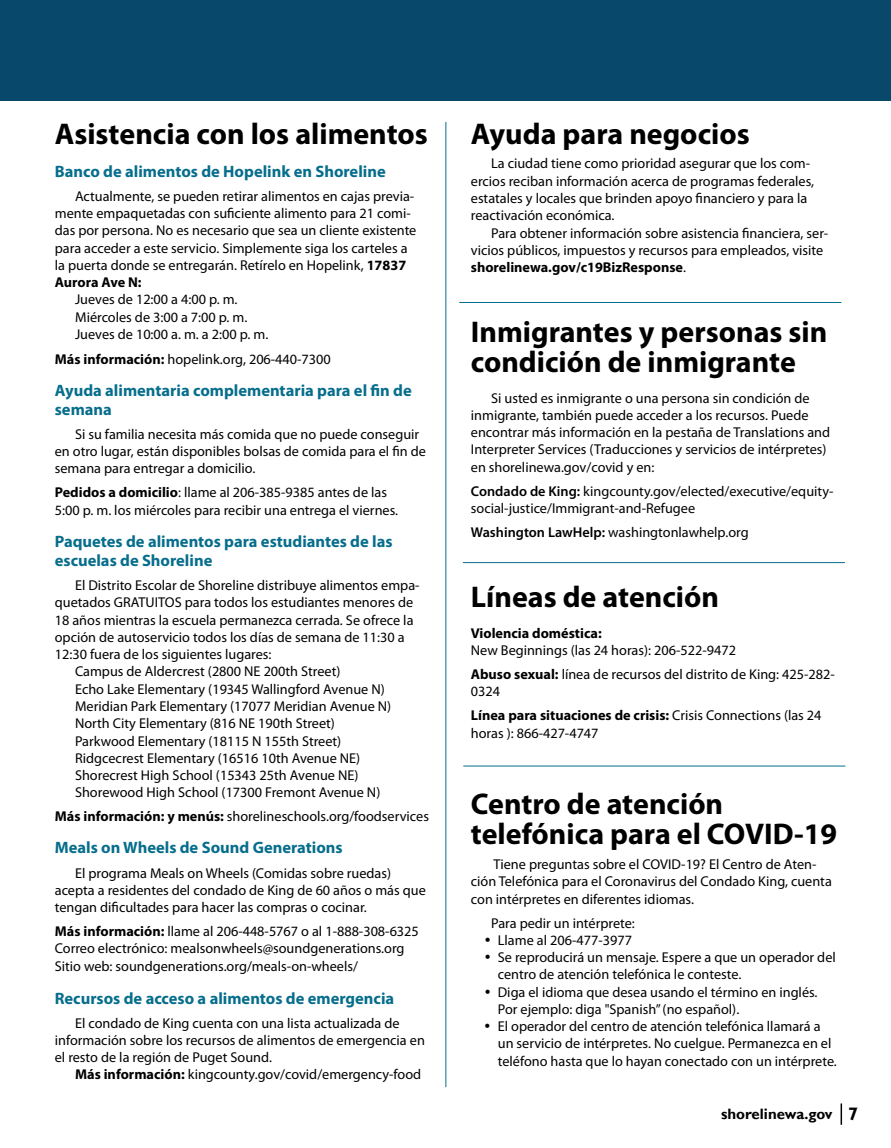
<style>
.page{position:relative;width:891px;height:1148px;background:#fff}
.page>*{position:absolute;margin:0;border:0;box-sizing:border-box;transform-origin:0 0}
.t1{font:700 30px/30px "Myriad Pro";color:#000}
.t2{font:700 16.5px/18.8px "Myriad Pro";color:#066e8c}
.t3{font:700 15px "Gill Sans";color:#000}
.t4{font:14.25px/17.2px "Myriad Pro";color:#000}
.t5{font:700 14.25px/24px "Myriad Pro";color:#000}
.s1{font-weight:700}
.s2{font-weight:600}
.s3{font-weight:400}
.s4{font-size:18px}
</style>
<div class="page">
<div style="left:0;top:0;width:891px;height:100px;background:#08496b"></div>
<hr style="left:446px;top:122px;width:1px;height:965px;background:#066e8c">
<hr style="left:459px;top:302px;width:382px;height:1px;background:#066e8c">
<hr style="left:463px;top:562px;width:382px;height:1px;background:#066e8c">
<hr style="left:463px;top:765px;width:382px;height:1px;background:#066e8c">
<svg style="left:841px;top:1103px;width:1px;height:21px"></svg>
<h1 class="t1" style="left:55px;top:118px;width:375px">Asistencia con los alimentos</h1>
<p class="t2" style="left:55px;top:161px;width:333px">Banco de alimentos de Hopelink en Shoreline</p>
<p class="t4" style="left:55px;top:187px;width:363px;text-indent:20px">Actualmente, se pueden retirar alimentos en cajas previa&shy;mente empaquetadas con suficiente alimento para 21 comi&shy;das por persona. No es necesario que sea un cliente existente para acceder a este servicio. Simplemente siga los carteles a la puerta donde se entregarán. Retírelo en Hopelink, <span class="s1">17837<br>Aurora Ave N:</span></p>
<p class="t4" style="left:75px;top:291px;width:195px">Jueves de 12:00 a 4:00 p. m.<br>Miércoles de 3:00 a 7:00 p. m.<br>Jueves de 10:00 a. m. a 2:00 p. m.</p>
<p class="t4" style="left:55px;top:350px;width:278px"><span class="s1">Más información:</span> hopelink.org, 206-440-7300</p>
<p class="t2" style="left:55px;top:380px;width:358px">Ayuda alimentaria complementaria para el fin de semana</p>
<p class="t4" style="left:55px;top:425px;width:373px;text-indent:20px">Si su familia necesita más comida que no puede conseguir en otro lugar, están disponibles bolsas de comida para el fin de semana para entregar a domicilio.</p>
<p class="t4" style="left:55px;top:483px;width:345px;line-height:18px"><span class="s1">Pedidos a domicilio</span>: llame al 206-385-9385 antes de las<br>5:00 p. m. los miércoles para recibir una entrega el viernes.</p>
<p class="t2" style="left:55px;top:532px;width:339px">Paquetes de alimentos para estudiantes de las escuelas de Shoreline</p>
<p class="t4" style="left:75px;top:576px;width:346px">El Distrito Escolar de Shoreline distribuye alimentos empa-</p>
<p class="t4" style="left:55px;top:594px;width:360px">quetados GRATUITOS para todos los estudiantes menores de</p>
<p class="t4" style="left:55px;top:611px;width:360px">18 años mientras la escuela permanezca cerrada. Se ofrece la</p>
<p class="t4" style="left:55px;top:628px;width:351px">opción de autoservicio todos los días de semana de 11:30 a</p>
<p class="t4" style="left:55px;top:645px;width:218px">12:30 fuera de los siguientes lugares:</p>
<p class="t4" style="left:75px;top:663px;width:267px">Campus de Aldercrest (2800 NE 200th Street)</p>
<p class="t4" style="left:75px;top:680px;width:311px">Echo Lake Elementary (19345 Wallingford Avenue N)</p>
<p class="t4" style="left:75px;top:697px;width:318px">Meridian Park Elementary (17077 Meridian Avenue N)</p>
<p class="t4" style="left:75px;top:714px;width:261px">North City Elementary (816 NE 190th Street)</p>
<p class="t4" style="left:75px;top:732px;width:268px">Parkwood Elementary (18115 N 155th Street)</p>
<p class="t4" style="left:75px;top:749px;width:287px">Ridgcecrest Elementary (16516 10th Avenue NE)</p>
<p class="t4" style="left:75px;top:766px;width:285px">Shorecrest High School (15343 25th Avenue NE)</p>
<p class="t4" style="left:75px;top:783px;width:307px">Shorewood High School (17300 Fremont Avenue N)</p>
<p class="t4" style="left:55px;top:807px;width:376px"><span class="s1">Más información: y menús:</span> shorelineschools.org/foodservices</p>
<p class="t2" style="left:55px;top:838px;width:289px">Meals on Wheels de Sound Generations</p>
<p class="t4" style="left:55px;top:863px;width:373px;text-indent:20px">El programa Meals on Wheels (Comidas sobre ruedas) acepta a residentes del condado de King de 60 años o más que tengan dificultades para hacer las compras o cocinar.</p>
<p class="t4" style="left:55px;top:922px;width:366px;line-height:17.7px"><span class="s1">Más información:</span> llame al 206-448-5767 o al 1-888-308-6325<br>Correo electrónico: mealsonwheels@soundgenerations.org<br>Sitio web: soundgenerations.org/meals-on-wheels/</p>
<p class="t2" style="left:55px;top:988px;width:341px">Recursos de acceso a alimentos de emergencia</p>
<p class="t4" style="left:55px;top:1013px;width:372px;text-indent:20px">El condado de King cuenta con una lista actualizada de información sobre los recursos de alimentos de emergencia en el resto de la región de Puget Sound.</p>
<p class="t4" style="left:75px;top:1065px;width:348px"><span class="s1">Más información:</span> kingcounty.gov/covid/emergency-food</p>
<h1 class="t1" style="left:471px;top:118px;width:280px">Ayuda para negocios</h1>
<p class="t4" style="left:471px;top:155px;width:345px;text-indent:20px">La ciudad tiene como prioridad asegurar que los com&shy;ercios reciban información acerca de programas federales, estatales y locales que brinden apoyo financiero y para la reactivación económica.</p>
<p class="t4" style="left:471px;top:224px;width:359px;text-indent:20px">Para obtener información sobre asistencia financiera, ser&shy;vicios públicos, impuestos y recursos para empleados, visite <span class="s1">shorelinewa.gov/c19BizResponse</span>.</p>
<h1 class="t1" style="left:471px;top:316px;width:358px">Inmigrantes y personas sin condición de inmigrante</h1>
<p class="t4" style="left:471px;top:389px;width:361px;text-indent:20px">Si usted es inmigrante o una persona sin condición de inmigrante, también puede acceder a los recursos. Puede encontrar más información en la pestaña de Translations and Interpreter Services (Traducciones y servicios de intérpretes) en shorelinewa.gov/covid y en:</p>
<p class="t4" style="left:471px;top:482px;width:364px"><span class="s2">Condado de King:</span> kingcounty.gov/elected/executive/equity&shy;social-justice/Immigrant-and-Refugee</p>
<p class="t4" style="left:471px;top:523px;width:279px"><span class="s2">Washington LawHelp:</span> washingtonlawhelp.org</p>
<h1 class="t1" style="left:471px;top:581px;width:250px">Líneas de atención</h1>
<p class="t5" style="left:471px;top:620px;width:132px">Violencia doméstica:</p>
<p class="t4" style="left:471px;top:638px;width:365px;line-height:24px">New Beginnings (las 24 horas): 206-522-9472<br><span class="s1">Abuso sexual:</span> línea de recursos del distrito de King: 425-282-</p>
<p class="t5" style="left:471px;top:679px;width:352px"><span class="s3">0324<br></span>Línea para situaciones de crisis: <span class="s3">Crisis Connections (las 24</span></p>
<p class="t4" style="left:471px;top:724px;width:129px">horas ): 866-427-4747</p>
<h1 class="t1" style="left:471px;top:788px;width:368px">Centro de atención telefónica para el COVID-19</h1>
<p class="t4" style="left:471px;top:855px;width:363px;text-indent:23px">Tiene preguntas sobre el COVID-19? El Centro de Aten&shy;ción Telefónica para el Coronavirus del Condado King, cuenta con intérpretes en diferentes idiomas.</p>
<p class="t4" style="left:498px;top:913px;width:341px;text-indent:-7px">Para pedir un intérprete:<br>Llame al 206-477-3977<br>Se reproducirá un mensaje. Espere a que un operador del centro de atención telefónica le conteste.<br>Diga el idioma que desea usando el término en inglés.<br>Por ejemplo: diga "Spanish” (no español).<br>El operador del centro de atención telefónica llamará a un servicio de intérpretes. No cuelgue. Permanezca en el teléfono hasta que lo hayan conectado con un intérprete.</p>
<p class="t3" style="left:721px;top:1105px;width:139px">shorelinewa.gov <span class="s4">7</span></p>
</div>
